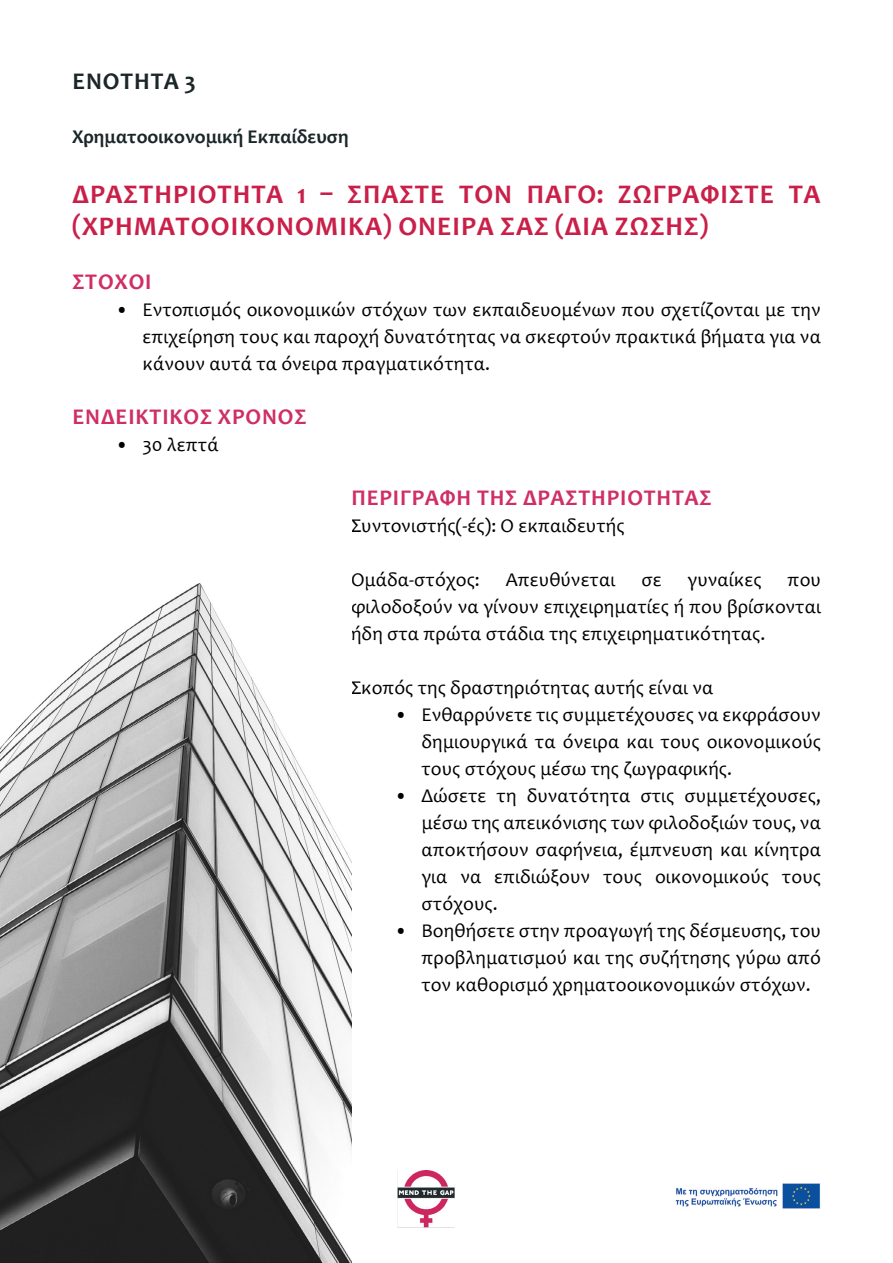
<style>
.page{position:relative;width:893px;height:1263px;background:#fff}
.page>*{position:absolute;margin:0;border:0;box-sizing:border-box;transform-origin:0 0}
.t1{font:700 27px/32.4px "Candara";letter-spacing:.04em;color:#c91f49}
.t2{font:700 24px "Candara";letter-spacing:.04em;color:#1b2628}
.t3{font:700 22.5px "Candara";letter-spacing:.04em;color:#cf2f63}
.t4{font:19.5px/27px "Candara";color:#000;text-align:justify}
.t5{font:700 19.5px "Candara";color:#1b2628}
</style>
<div class="page">
<img style="left:397px;top:1170px;width:58px;height:58px">
<img style="left:782px;top:1183px;width:39px;height:26px">
<img style="left:675px;top:1188px;width:103px;height:19px">
<img style="left:0;top:583px;width:351px;height:680px">
<p class="t2" style="left:72px;top:67px;width:125px">ΕΝΌΤΗΤΑ 3</p>
<p class="t5" style="left:72px;top:125px;width:278px">Χρηματοοικονομική Εκπαίδευση</p>
<h1 class="t1" style="left:72px;top:177px;width:750px">ΔΡΑΣΤΗΡΙΌΤΗΤΑ 1 – ΣΠΆΣΤΕ ΤΟΝ ΠΆΓΟ: ΖΩΓΡΑΦΊΣΤΕ ΤΑ (ΧΡΗΜΑΤΟΟ ΙΚΟΝΟΜΙΚΆ) ΌΝΕΙΡΆ ΣΑΣ (ΔΙΆ ΖΏΣΗΣ)</h1>
<p class="t3" style="left:72px;top:268px;width:81px">ΣΤΌΧΟΙ</p>
<p class="t4" style="left:143px;top:296px;width:680px;text-indent:-27px">• Εντοπισμός οικονομικών στόχων των εκπαιδευομένων που σχετίζονται με την επιχείρηση τους και παροχή δυνατότητας να σκεφτούν πρακτικά βήματα για να κάνουν αυτά τα όνειρα πραγματικότητα.</p>
<p class="t3" style="left:72px;top:403px;width:235px">ΕΝΔΕΙΚΤΙΚΌΣ ΧΡΌΝΟΣ</p>
<p class="t4" style="left:116px;top:431px;width:105px">• 30 λεπτά</p>
<p class="t3" style="left:351px;top:484px;width:361px">ΠΕΡΙΓΡΑΦΉ ΤΗΣ ΔΡΑΣΤΗΡΙΌΤΗΤΑΣ</p>
<p class="t4" style="left:351px;top:512px;width:275px">Συντονιστής(-ές): Ο εκπαιδευτής</p>
<p class="t4" style="left:351px;top:566px;width:130px">Ομάδα-στόχος:</p>
<p class="t4" style="left:506px;top:566px;width:111px">Απευθύνεται</p>
<p class="t4" style="left:641px;top:566px;width:22px">σε</p>
<p class="t4" style="left:688px;top:566px;width:76px">γυναίκες</p>
<p class="t4" style="left:351px;top:566px;width:471px;text-indent:437px">που φιλοδοξούν να γίνουν επιχειρηματίες ή που βρίσκονται ήδη στα πρώτα στάδια της επιχειρηματικότητας.</p>
<p class="t4" style="left:351px;top:674px;width:364px">Σκοπός της δραστηριότητας αυτής είναι να</p>
<p class="t4" style="left:422px;top:701px;width:401px;text-indent:-27px">• Ενθαρρύνετε τις συμμετέχουσες να εκφράσουν δημιουργικά τα όνειρα και τους οικονομικούς τους στόχους μέσω της ζωγραφικής.</p>
<p class="t4" style="left:422px;top:782px;width:401px;text-indent:-27px">• Δώσετε τη δυνατότητα στις συμμετέχουσες, μέσω της απεικόνισης των φιλοδοξιών τους, να αποκτήσουν σαφήνεια, έμπνευση και κίνητρα για να επιδιώξουν τους οικονομικούς τους στόχους.</p>
<p class="t4" style="left:422px;top:917px;width:401px;text-indent:-27px">• Βοηθήσετε στην προαγωγή της δέσμευσης, του προβληματισμού και της συζήτησης γύρω από τον καθορισμό χρηματοοικονομικών στόχων.</p>
</div>
